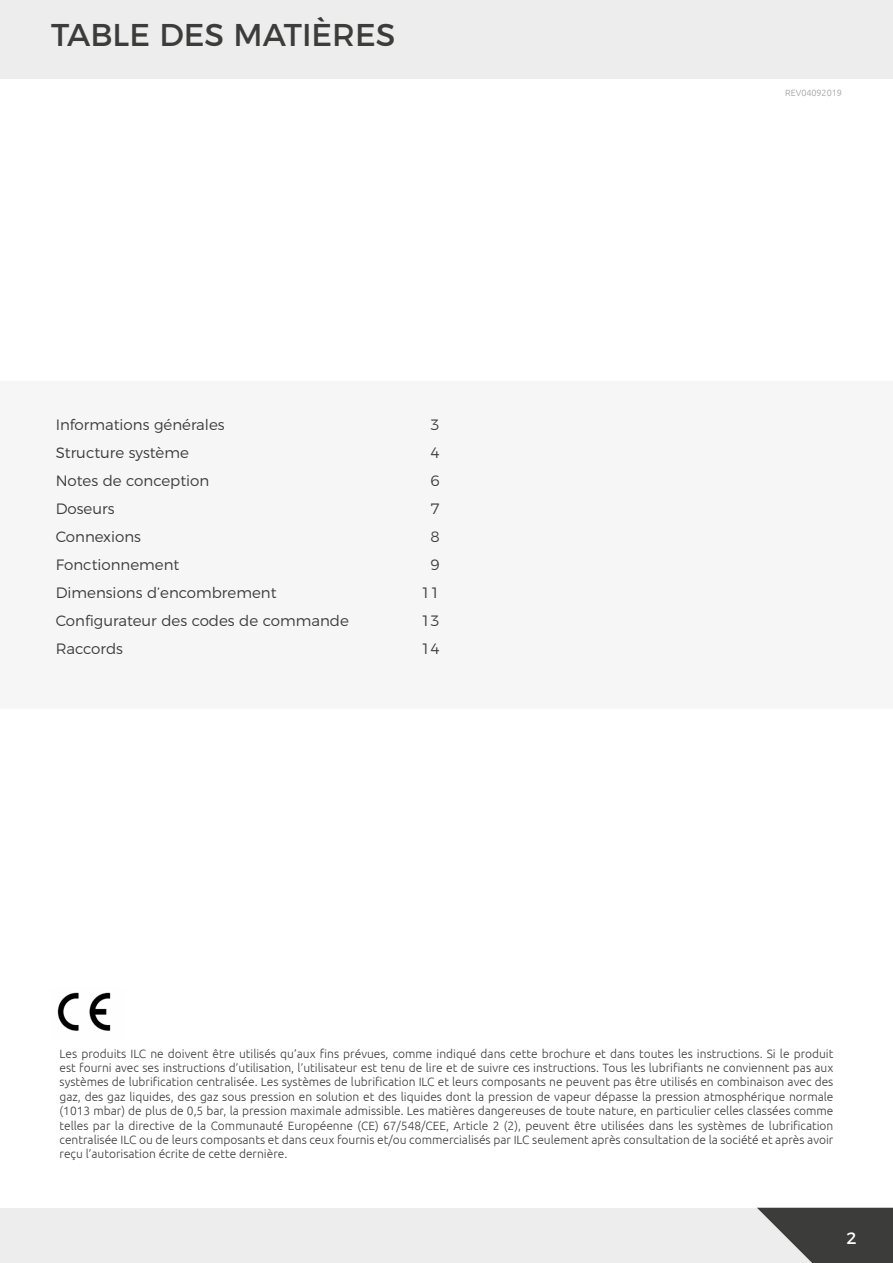
<style>
.page{position:relative;width:893px;height:1263px;background:#fff}
.page>*{position:absolute;margin:0;border:0;box-sizing:border-box;transform-origin:0 0}
.t1{font:31.5px "Montserrat";color:#3c3c3b}
.t2{font:16.5px "Montserrat";color:#fff}
.t3{font:300 15px "Montserrat";color:#3c3c3b}
.t4{font:300 12px/14.4px "Ubuntu";color:#3c3c3b;text-align:justify}
.t5{font:300 9px "Ubuntu";color:#9d9d9c}
</style>
<div class="page">
<div style="left:0;top:1208px;width:893px;height:55px;background:#ededed"></div>
<svg style="left:757px;top:1208px;width:136px;height:55px"></svg>
<div style="left:0;top:0;width:893px;height:79px;background:#ededed"></div>
<img style="left:57px;top:992px;width:54px;height:39px">
<div style="left:1px;top:381px;width:892px;height:328px;background:#f6f6f6"></div>
<h1 class="t1" style="left:51px;top:10px;width:346px">TABLE DES MATIÈRES</h1>
<p class="t3" style="left:56px;top:413px;width:171px">Informations générales</p>
<p class="t3" style="left:431px;top:413px;width:11px">3</p>
<p class="t3" style="left:56px;top:441px;width:135px">Structure système</p>
<p class="t3" style="left:431px;top:441px;width:11px">4</p>
<p class="t3" style="left:56px;top:469px;width:155px">Notes de conception</p>
<p class="t3" style="left:431px;top:469px;width:11px">6</p>
<p class="t3" style="left:56px;top:497px;width:60px">Doseurs</p>
<p class="t3" style="left:431px;top:497px;width:11px">7</p>
<p class="t3" style="left:56px;top:525px;width:87px">Connexions</p>
<p class="t3" style="left:431px;top:525px;width:11px">8</p>
<p class="t3" style="left:56px;top:553px;width:125px">Fonctionnement</p>
<p class="t3" style="left:431px;top:553px;width:11px">9</p>
<p class="t3" style="left:56px;top:581px;width:222px">Dimensions d’encombrement</p>
<p class="t3" style="left:421px;top:581px;width:20px">11</p>
<p class="t3" style="left:56px;top:609px;width:295px">Configurateur des codes de commande</p>
<p class="t3" style="left:421px;top:609px;width:20px">13</p>
<p class="t3" style="left:56px;top:637px;width:69px">Raccords</p>
<p class="t3" style="left:421px;top:637px;width:20px">14</p>
<p class="t5" style="left:785px;top:88px;width:58px">REV04092019</p>
<p class="t4" style="left:60px;top:1046px;width:775px">Les produits ILC ne doivent être utilisés qu’aux fins prévues, comme indiqué dans cette brochure et dans toutes les instructions. Si le produit est fourni avec ses instructions d’utilisation, l’utilisateur est tenu de lire et de suivre ces instructions. Tous les lubrifiants ne conviennent pas aux systèmes de lubrification centralisée. Les systèmes de lubrification ILC et leurs composants ne peuvent pas être utilisés en combinaison avec des gaz, des gaz liquides, des gaz sous pression en solution et des liquides dont la pression de vapeur dépasse la pression atmosphérique normale (1013 mbar) de plus de 0,5 bar, la pression maximale admissible. Les matières dangereuses de toute nature, en particulier celles classées comme telles par la directive de la Communauté Européenne (CE) 67/548/CEE, Article 2 (2), peuvent être utilisées dans les systèmes de lubrification centralisée ILC ou de leurs composants et dans ceux fournis et/ou commercialisés par ILC seulement après consultation de la société et après avoir reçu l’autorisation écrite de cette dernière.</p>
<h2 class="t2" style="left:847px;top:1224px;width:12px">2</h2>
</div>
